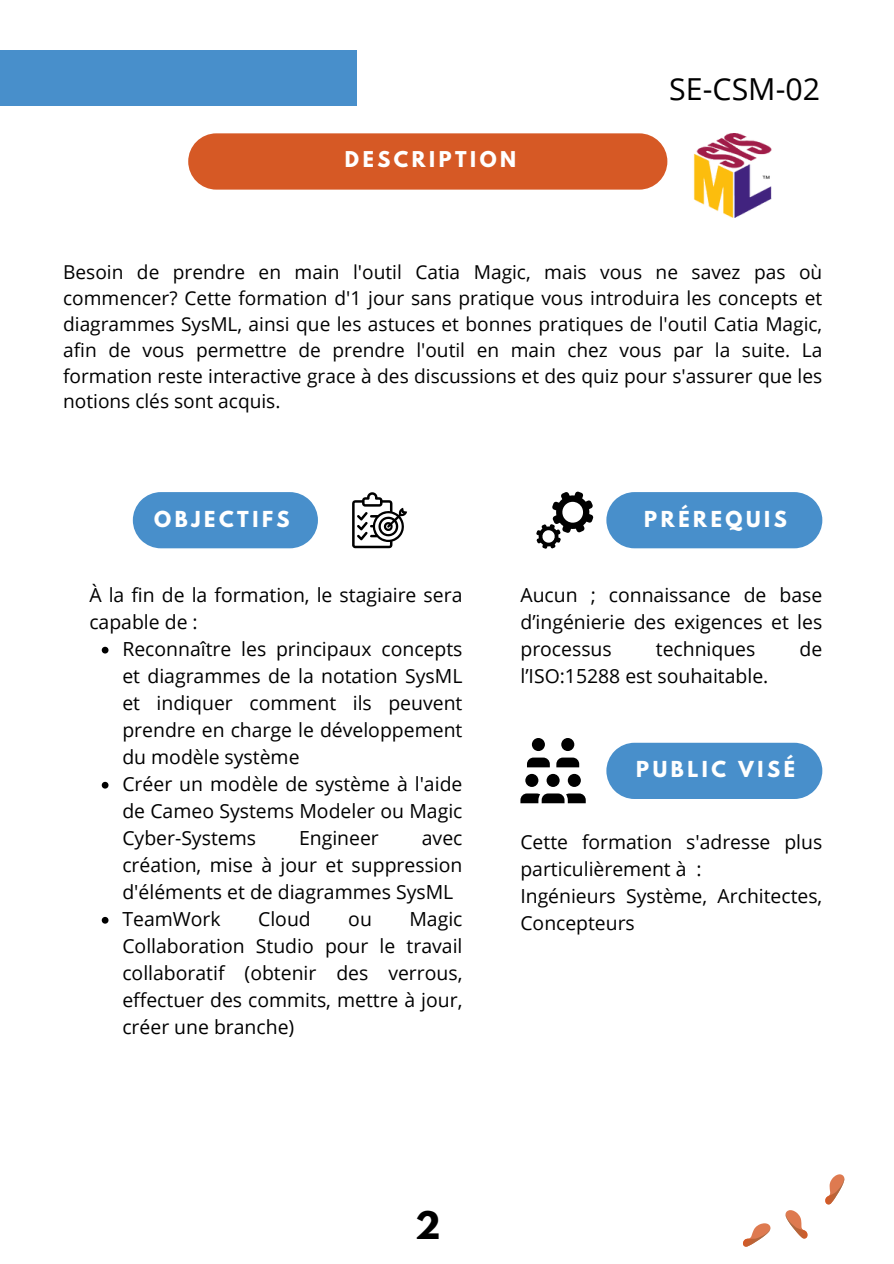
<style>
.page{position:relative;width:894px;height:1264px;background:#fff}
.page>*{position:absolute;margin:0;border:0;box-sizing:border-box;transform-origin:0 0}
.t1{font:700 33.75px "League Spartan";color:#000}
.t2{font:30.3px "Open Sans";color:#000}
.t3{font:700 19.5px "League Spartan";letter-spacing:.18em;color:#fff}
.t4{font:19.35px/27px "Open Sans";color:#000;text-align:justify}
.t5{font:700 19.35px "League Spartan";letter-spacing:.18em;color:#fff}
.t6{font:19.05px/25.8px "Open Sans";color:#000;text-align:justify}
</style>
<div class="page">
<div style="left:0;top:50px;width:356px;height:56px;background:#488fcb"></div>
<div style="left:188px;top:133px;width:479px;height:57px;background:#d65925;border-radius:28px"></div>
<svg style="left:606px;top:492px;width:216px;height:56px;background:#5295ce"></svg>
<svg style="left:133px;top:492px;width:185px;height:56px;background:#5396ce"></svg>
<svg style="left:606px;top:742px;width:216px;height:57px;background:#5496ce"></svg>
<svg style="left:352px;top:492px;width:55px;height:56px"></svg>
<svg style="left:536px;top:491px;width:57px;height:57px"></svg>
<svg style="left:520px;top:738px;width:65px;height:65px"></svg>
<img style="left:693px;top:133px;width:79px;height:85px">
<svg style="left:102px;top:646px;width:6px;height:7px"></svg>
<svg style="left:102px;top:781px;width:6px;height:7px"></svg>
<svg style="left:102px;top:916px;width:6px;height:7px"></svg>
<svg style="left:743px;top:1223px;width:27px;height:24px"></svg>
<svg style="left:825px;top:1174px;width:19px;height:30px"></svg>
<svg style="left:785px;top:1210px;width:22px;height:28px"></svg>
<h1 class="t5" style="left:345px;top:149px;width:173px">DESCRIPTION</h1>
<p class="t2" style="left:669px;top:67px;width:152px">SE-CSM-02</p>
<h2 class="t6" style="left:63px;top:259px;width:760px">Besoin de prendre en main l'outil Catia Magic, mais vous ne savez pas où commencer? Cette formation d'1 jour sans pratique vous introduira les concepts et diagrammes SysML, ainsi que les astuces et bonnes pratiques de l'outil Catia Magic, afin de vous permettre de prendre l'outil en main chez vous par la suite. La formation reste interactive grace à des discussions et des quiz pour s'assurer que les notions clés sont acquis.</h2>
<p class="t3" style="left:154px;top:509px;width:137px">OBJECTIFS</p>
<h2 class="t3" style="left:644px;top:509px;width:144px">PRÉREQUIS</h2>
<h2 class="t4" style="left:89px;top:580px;width:374px">À la fin de la formation, le stagiaire sera capable de :</h2>
<p class="t4" style="left:122px;top:634px;width:341px">Reconnaître les principaux concepts et diagrammes de la notation SysML et indiquer comment ils peuvent prendre en charge le développement du modèle système</p>
<p class="t4" style="left:122px;top:769px;width:341px">Créer un modèle de système à l'aide de Cameo Systems Modeler ou Magic Cyber-Systems</p>
<p class="t4" style="left:299px;top:823px;width:81px">Engineer</p>
<p class="t4" style="left:122px;top:823px;width:341px;text-indent:299px">avec création, mise à jour et suppression d'éléments et de diagrammes SysML</p>
<p class="t4" style="left:122px;top:904px;width:100px">TeamWork</p>
<p class="t4" style="left:258px;top:904px;width:54px">Cloud</p>
<p class="t4" style="left:348px;top:904px;width:25px">ou</p>
<p class="t4" style="left:122px;top:904px;width:341px;text-indent:287px">Magic Collaboration Studio pour le travail collaboratif (obtenir des verrous, effectuer des commits, mettre à jour, créer une branche)</p>
<p class="t4" style="left:520px;top:580px;width:303px">Aucun ; connaissance de base d’ingénierie des exigences et les processus</p>
<p class="t4" style="left:655px;top:634px;width:101px">techniques</p>
<p class="t4" style="left:799px;top:634px;width:24px">de</p>
<p class="t4" style="left:520px;top:661px;width:249px">l’ISO:15288 est souhaitable.</p>
<p class="t3" style="left:636px;top:759px;width:160px">PUBLIC VISÉ</p>
<p class="t4" style="left:520px;top:828px;width:303px">Cette formation s'adresse plus particulièrement à :</p>
<p class="t4" style="left:520px;top:882px;width:303px">Ingénieurs Système, Architectes,<br>Concepteurs</p>
<p class="t1" style="left:415px;top:1208px;width:27px">2</p>
</div>
